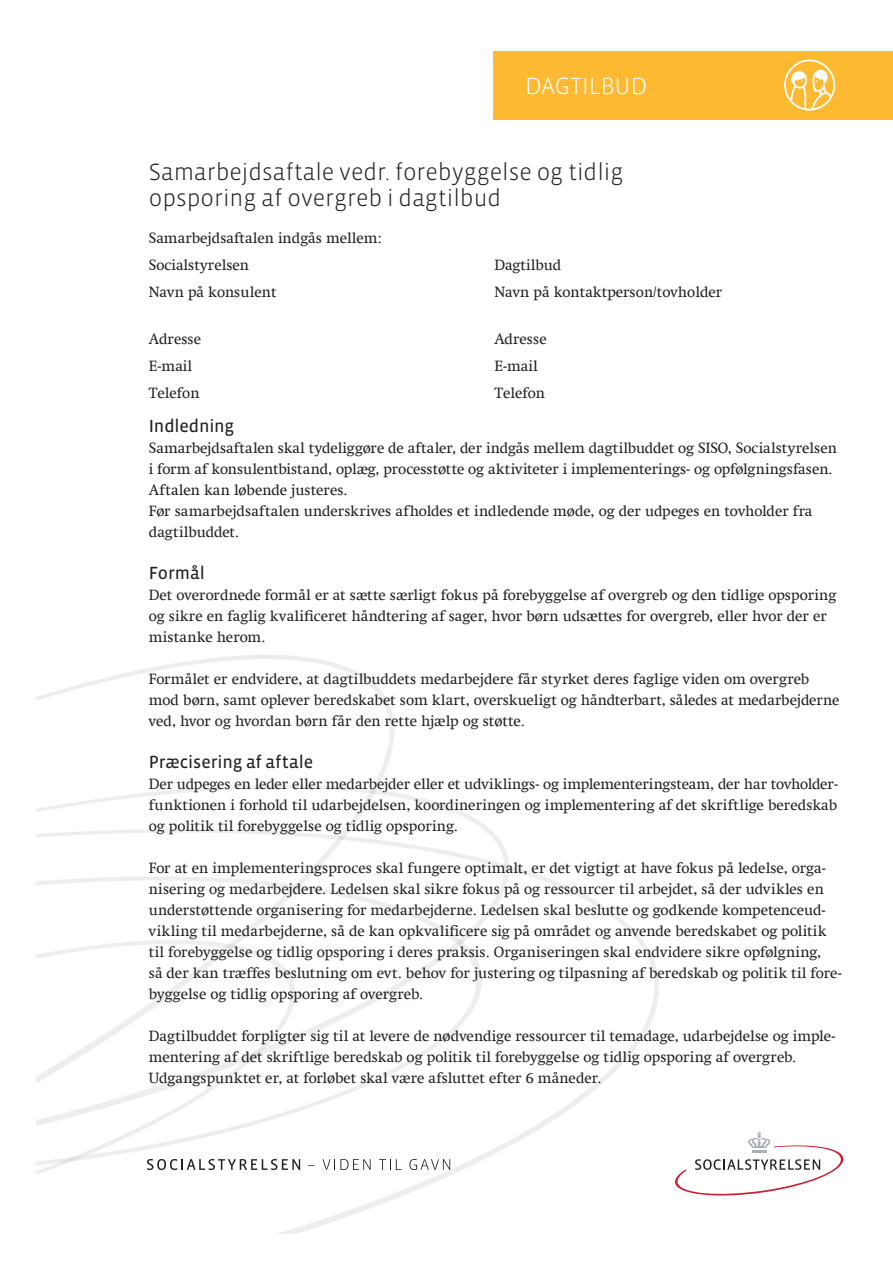
<style>
.page{position:relative;width:893px;height:1263px;background:#fff}
.page>*{position:absolute;margin:0;border:0;box-sizing:border-box;transform-origin:0 0}
.t1{font:300 24px/25.5px "Vista Sans";color:#231f20}
.t2{font:300 24px "Vista Sans";color:#fff}
.t3{font:18px "Vista Sans Reg";letter-spacing:-.005em;color:#231f20}
.t4{font:15px/21px "Swift Com";color:#231f20}
</style>
<div class="page">
<svg style="left:394px;top:829px;width:265px;height:370px"></svg>
<svg style="left:36px;top:655px;width:358px;height:578px"></svg>
<svg style="left:323px;top:1159px;width:48px;height:11px"></svg>
<svg style="left:379px;top:1159px;width:22px;height:11px"></svg>
<svg style="left:409px;top:1159px;width:41px;height:11px"></svg>
<svg style="left:147px;top:1159px;width:153px;height:11px"></svg>
<svg style="left:675px;top:1131px;width:169px;height:65px"></svg>
<div style="left:494px;top:51px;width:399px;height:68px;background:#fdb931"></div>
<svg style="left:784px;top:60px;width:51px;height:51px"></svg>
<h1 class="t2" style="left:525px;top:73px;width:124px">DAGTILBUD</h1>
<h1 class="t1" style="left:149px;top:160px;width:476px">Samarbejdsaftale vedr. forebyggelse og tidlig opsporing af overgreb i dagtilbud</h1>
<p class="t4" style="left:149px;top:227px;width:234px">Samarbejdsaftalen indgås mellem:</p>
<p class="t4" style="left:149px;top:251px;width:129px;line-height:27px">Socialstyrelsen<br>Navn på konsulent</p>
<p class="t4" style="left:149px;top:325px;width:54px;line-height:27px">Adresse<br>E-mail<br>Telefon</p>
<p class="t4" style="left:494px;top:251px;width:230px;line-height:27px">Dagtilbud<br>Navn på kontaktperson/tovholder</p>
<p class="t4" style="left:494px;top:325px;width:54px;line-height:27px">Adresse<br>E-mail<br>Telefon</p>
<p class="t3" style="left:149px;top:417px;width:87px">Indledning</p>
<p class="t4" style="left:149px;top:437px;width:690px">Samarbejdsaftalen skal tydeliggøre de aftaler, der indgås mellem dagtilbuddet og SISO, Socialstyrelsen i form af konsulentbistand, oplæg, processtøtte og aktiviteter i implementerings- og opfølgningsfasen.<br>Aftalen kan løbende justeres.<br>Før samarbejdsaftalen underskrives afholdes et indledende møde, og der udpeges en tovholder fra dagtilbuddet.</p>
<p class="t3" style="left:149px;top:564px;width:57px">Formål</p>
<p class="t4" style="left:149px;top:584px;width:689px">Det overordnede formål er at sætte særligt fokus på forebyggelse af overgreb og den tidlige opsporing og sikre en faglig kvalificeret håndtering af sager, hvor børn udsættes for overgreb, eller hvor der er mistanke herom.</p>
<p class="t4" style="left:149px;top:668px;width:692px">Formålet er endvidere, at dagtilbuddets medarbejdere får styrket deres faglige viden om overgreb mod børn, samt oplever beredskabet som klart, overskueligt og håndterbart, således at medarbejderne ved, hvor og hvordan børn får den rette hjælp og støtte.</p>
<p class="t3" style="left:149px;top:753px;width:166px">Præcisering af aftale</p>
<p class="t4" style="left:149px;top:773px;width:691px;text-align:justify">Der udpeges en leder eller medarbejder eller et udviklings- og implementeringsteam, der har tovholder&shy;funktionen i forhold til udarbejdelsen, koordineringen og implementering af det skriftlige beredskab og politik til forebyggelse og tidlig opsporing.</p>
<p class="t4" style="left:149px;top:857px;width:695px">For at en implementeringsproces skal fungere optimalt, er det vigtigt at have fokus på ledelse, orga&shy;nisering og medarbejdere. Ledelsen skal sikre fokus på og ressourcer til arbejdet, så der udvikles en understøttende organisering for medarbejderne. Ledelsen skal beslutte og godkende kompetenceud&shy;vikling til medarbejderne, så de kan opkvalificere sig på området og anvende beredskabet og politik til forebyggelse og tidlig opsporing i deres praksis. Organiseringen skal endvidere sikre opfølgning,<br>så der kan træffes beslutning om evt. behov for justering og tilpasning af beredskab og politik til fore&shy;byggelse og tidlig opsporing af overgreb.</p>
<p class="t4" style="left:149px;top:1025px;width:688px">Dagtilbuddet forpligter sig til at levere de nødvendige ressourcer til temadage, udarbejdelse og imple&shy;mentering af det skriftlige beredskab og politik til forebyggelse og tidlig opsporing af overgreb.<br>Udgangspunktet er, at forløbet skal være afsluttet efter 6 måneder.</p>
</div>
